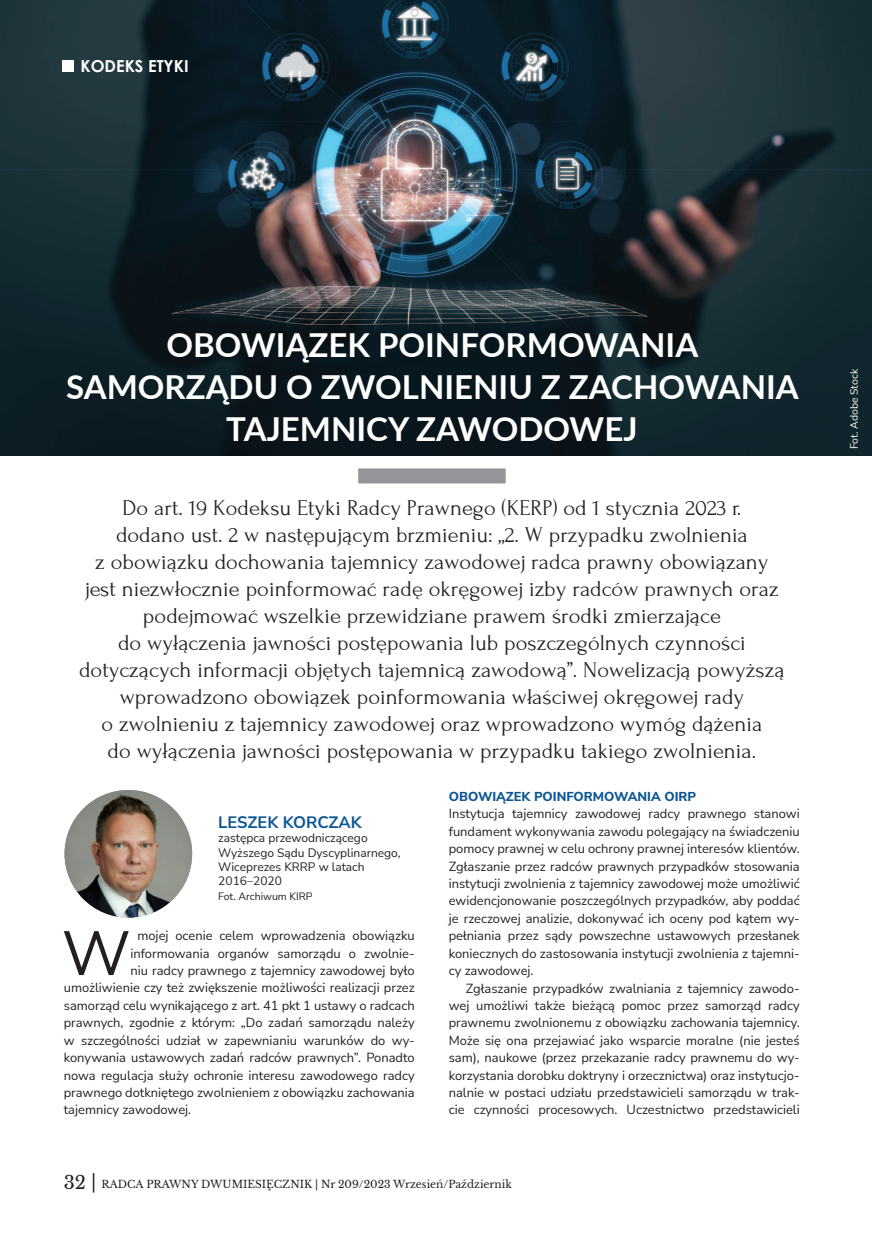
<style>
.page{position:relative;width:872px;height:1234px;background:#fff}
.page>*{position:absolute;margin:0;border:0;box-sizing:border-box;transform-origin:0 0}
.t1{font:62.25px "Nunito Sans";color:#231f20}
.t2{font:700 33px/42px "Lato";color:#fff;text-align:center}
.t3{font:22.5px/27px "Forum";color:#231f20;text-align:center}
.t4{font:700 16.5px "Nunito Sans";color:#0b5693}
.t5{font:700 16.5px "Century Gothic";color:#fff}
.t6{font:12.9px/17.4px "Nunito Sans";color:#231f20;text-align:justify}
.t7{font:800 12.9px "Nunito Sans";color:#0b5693}
.t8{font:12px/14.4px "Nunito Sans";color:#231f20}
.t9{font:10.5px "Libre Baskerville";color:#231f20}
.t10{font:10.5px "Nunito Sans";color:#231f20}
.t11{font:10.5px "Nunito Sans";color:#fff}
.s1{font-size:18px}
</style>
<div class="page">
<img style="left:65px;top:789px;width:127px;height:128px;border-radius:64px">
<div style="left:358px;top:468px;width:147px;height:15px;background:#939598"></div>
<img style="left:0;top:0;width:872px;height:455px">
<div style="left:62px;top:60px;width:12px;height:12px;background:#fff"></div>
<p class="t5" style="left:80px;top:54px;width:35px">KODEK</p>
<p class="t5" style="left:135px;top:54px;width:22px">S ETYKI</p>
<h2 class="t2" style="left:66px;top:323px;width:734px">OBOWIĄZEK POINFORMOWANIA<br>SAMORZĄDU O ZWOLNIENIU Z ZACHOWANIA<br>TAJEMNICY ZAWODOWEJ</h2>
<p class="t3" style="left:79px;top:494px;width:707px">Do art. 19 Kodeksu Etyki Radcy Prawnego (KERP) od 1 stycznia 2023 r.<br>dodano ust. 2 w następującym brzmieniu: „2. W przypadku zwolnienia<br>z obowiązku dochowania tajemnicy zawodowej radca prawny obowiązany jest niezwłocznie poinformować radę okręgowej izby radców prawnych oraz podejmować wszelkie przewidziane prawem środki zmierzające<br>do wyłączenia jawności postępowania lub poszczególnych czynności dotyczących informacji objętych tajemnicą zawodową”. Nowelizacją powyższą wprowadzono obowiązek poinformowania właściwej okręgowej rady<br>o zwolnieniu z tajemnicy zawodowej oraz wprowadzono wymóg dążenia<br>do wyłączenia jawności postępowania w przypadku takiego zwolnienia.</p>
<p class="t4" style="left:218px;top:810px;width:21px">LESZEK</p>
<p class="t4" style="left:283px;top:810px;width:23px">KORCZAK</p>
<p class="t8" style="left:218px;top:830px;width:184px">zastępca przewodniczącego<br>Wyższego Sądu Dyscyplinarnego,<br>Wiceprezes KRRP w latach<br>2016–2020</p>
<p class="t10" style="left:218px;top:888px;width:96px">Fot. Archiwum KIRP</p>
<h1 class="t1" style="left:62px;top:909px;width:70px">W</h1>
<p class="t6" style="left:137px;top:926px;width:279px">mojej ocenie celem wprowadzenia obowiązku</p>
<p class="t6" style="left:130px;top:943px;width:286px">informowania organów samorządu o zwolnie-</p>
<p class="t6" style="left:130px;top:961px;width:286px">niu radcy prawnego z tajemnicy zawodowej było</p>
<p class="t6" style="left:64px;top:978px;width:352px">umożliwienie czy też zwiększenie możliwości realizacji przez</p>
<p class="t6" style="left:64px;top:995px;width:352px">samorząd celu wynikającego z art. 41 pkt 1 ustawy o radcach</p>
<p class="t6" style="left:64px;top:1013px;width:352px">prawnych, zgodnie z którym: „Do zadań samorządu należy</p>
<p class="t6" style="left:64px;top:1030px;width:352px">w szczególności udział w zapewnianiu warunków do wy-</p>
<p class="t6" style="left:64px;top:1048px;width:352px">konywania ustawowych zadań radców prawnych”. Ponadto</p>
<p class="t6" style="left:64px;top:1065px;width:352px">nowa regulacja służy ochronie interesu zawodowego radcy</p>
<p class="t6" style="left:64px;top:1082px;width:352px">prawnego dotkniętego zwolnieniem z obowiązku zachowania</p>
<p class="t6" style="left:64px;top:1100px;width:129px">tajemnicy zawodowej.</p>
<p class="t7" style="left:449px;top:787px;width:249px">OBOWIĄZEK POINFORMOWANIA OIRP</p>
<p class="t6" style="left:449px;top:804px;width:352px">Instytucja tajemnicy zawodowej radcy prawnego stanowi fundament wykonywania zawodu polegający na świadczeniu pomocy prawnej w celu ochrony prawnej interesów klientów.<br>Zgłaszanie przez radców prawnych przypadków stosowania instytucji zwolnienia z tajemnicy zawodowej może umożliwić ewidencjonowanie poszczególnych przypadków, aby poddać je rzeczowej analizie, dokonywać ich oceny pod kątem wy&shy;pełniania przez sądy powszechne ustawowych przesłanek koniecznych do zastosowania instytucji zwolnienia z tajemni&shy;cy zawodowej.</p>
<p class="t6" style="left:449px;top:978px;width:352px;text-indent:17px">Zgłaszanie przypadków zwalniania z tajemnicy zawodo&shy;wej umożliwi także bieżącą pomoc przez samorząd radcy prawnemu zwolnionemu z obowiązku zachowania tajemnicy.<br>Może się ona przejawiać jako wsparcie moralne (nie jesteś sam), naukowe (przez przekazanie radcy prawnemu do wy&shy;korzystania dorobku doktryny i orzecznictwa) oraz instytucjo&shy;nalnie w postaci udziału przedstawicieli samorządu w trak&shy;cie czynności procesowych. Uczestnictwo przedstawicieli</p>
<p class="t9" style="left:64px;top:1177px;width:449px"><span class="s1">32 |</span> RADCA PRAWNY DWUMIESIĘCZNIK | NR 209/2023 WRZESIEŃ/PAŹDZIERNIK</p>
<p class="t11" style="left:847px;top:449px;width:82px;rotate:-90deg">Fot. Adobe Stock</p>
</div>
